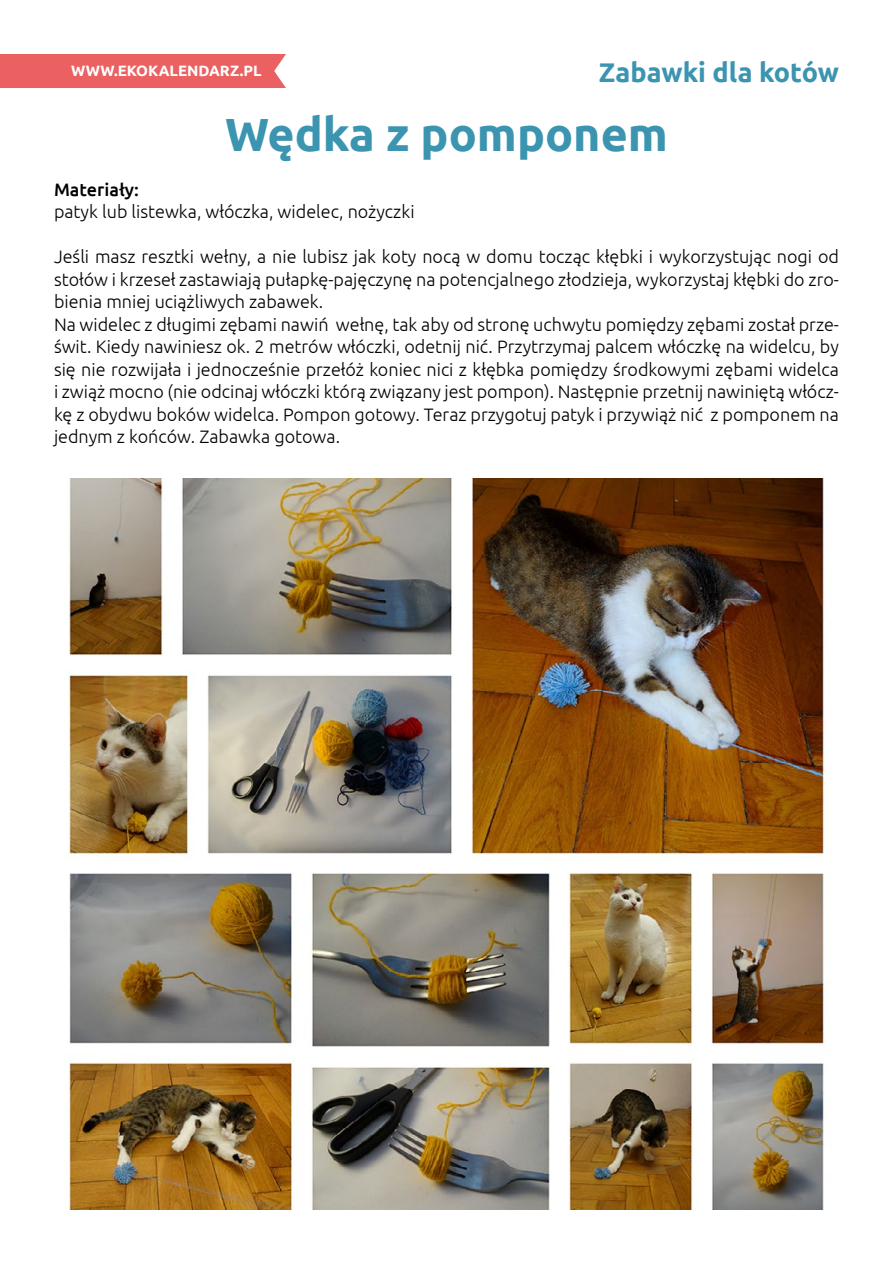
<style>
.page{position:relative;width:893px;height:1263px;background:#fff}
.page>*{position:absolute;margin:0;border:0;box-sizing:border-box;transform-origin:0 0}
.t1{font:700 46.5px "Ubuntu";color:#3b94b0}
.t2{font:700 27px "Ubuntu";color:#3b94b0}
.t3{font:300 18px/22.5px "Ubuntu";color:#000}
.t4{font:500 18px "Ubuntu";color:#000}
.t5{font:700 15px "Ubuntu";color:#fff}
</style>
<div class="page">
<div style="left:0;top:54px;width:286px;height:34px;background:#eb6161"></div>
<img style="left:69px;top:478px;width:756px;height:732px">
<h2 class="t2" style="left:599px;top:56px;width:242px">Zabawki dla kotów</h2>
<p class="t5" style="left:71px;top:62px;width:192px">WWW.EKOKALENDARZ.PL</p>
<h1 class="t1" style="left:225px;top:106px;width:444px">Wędka z pomponem</h1>
<p class="t4" style="left:54px;top:178px;width:86px">Materiały:</p>
<p class="t3" style="left:54px;top:200px;width:362px">patyk lub listewka, włóczka, widelec, nożyczki</p>
<p class="t3" style="left:54px;top:245px;width:786px">Jeśli masz resztki wełny, a nie lubisz jak koty nocą w domu tocząc kłębki i wykorzystując nogi od stołów i krzeseł zastawiają pułapkę-pajęczynę na potencjalnego złodzieja, wykorzystaj kłębki do zro&shy;bienia mniej uciążliwych zabawek.<br>Na widelec z długimi zębami nawiń wełnę, tak aby od stronę uchwytu pomiędzy zębami został prze&shy;świt. Kiedy nawiniesz ok. 2 metrów włóczki, odetnij nić. Przytrzymaj palcem włóczkę na widelcu, by się nie rozwijała i jednocześnie przełóż koniec nici z kłębka pomiędzy środkowymi zębami widelca i zwiąż mocno (nie odcinaj włóczki którą związany jest pompon). Następnie przetnij nawiniętą włócz&shy;kę z obydwu boków widelca. Pompon gotowy. Teraz przygotuj patyk i przywiąż nić z pomponem na jednym z końców. Zabawka gotowa.</p>
</div>
